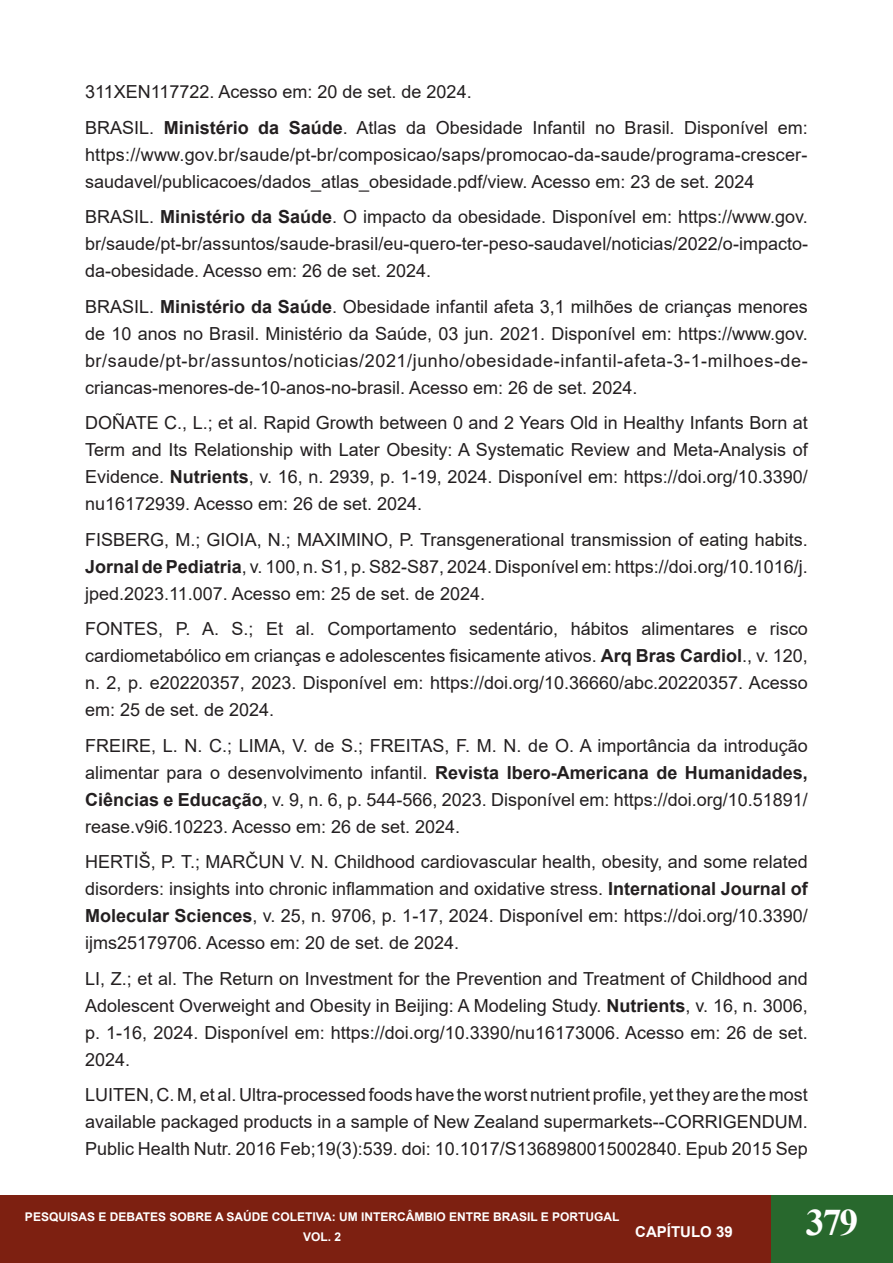
<style>
.page{position:relative;width:893px;height:1263px;background:#fff}
.page>*{position:absolute;margin:0;border:0;box-sizing:border-box;transform-origin:0 0}
.t1{font:700 37.5px "Times New Roman";color:#fff}
.t2{font:18px/27px "Arial";color:#231f20;text-align:justify}
.t3{font:700 15px "Arial";color:#fff}
.t4{font:700 12px/20.2px "Arial";color:#fff;text-align:center}
.s1{font-weight:700}
</style>
<div class="page">
<div style="left:0;top:1196px;width:893px;height:67px;background:#7d2011"></div>
<hr style="left:0;top:1196px;width:1px;height:67px;background:#28682d">
<div style="left:771px;top:1196px;width:122px;height:67px;background:#28682d"></div>
<p class="t2" style="left:85px;top:78px;width:388px">311XEN117722. Acesso em: 20 de set. de 2024.</p>
<p class="t2" style="left:85px;top:114px;width:724px">BRASIL. <span class="s1">Ministério da Saúde</span>. Atlas da Obesidade Infantil no Brasil. Disponível em: https://www.gov.br/saude/pt-br/composicao/saps/promocao-da-saude/programa-crescer&shy;saudavel/publicacoes/dados_atlas_obesidade.pdf/view. Acesso em: 23 de set. 2024</p>
<p class="t2" style="left:85px;top:203px;width:725px">BRASIL. <span class="s1">Ministério da Saúde</span>. O impacto da obesidade. Disponível em: https://www.gov. br/saude/pt-br/assuntos/saude-brasil/eu-quero-ter-peso-saudavel/noticias/2022/o-impacto&shy;da-obesidade. Acesso em: 26 de set. 2024.</p>
<p class="t2" style="left:85px;top:293px;width:724px">BRASIL. <span class="s1">Ministério da Saúde</span>. Obesidade infantil afeta 3,1 milhões de crianças menores de 10 anos no Brasil. Ministério da Saúde, 03 jun. 2021. Disponível em: https://www.gov. br/saude/pt-br/assuntos/noticias/2021/junho/obesidade-infantil-afeta-3-1-milhoes-de&shy;criancas-menores-de-10-anos-no-brasil. Acesso em: 26 de set. 2024.</p>
<p class="t2" style="left:85px;top:409px;width:724px">DOÑATE C., L.; et al. Rapid Growth between 0 and 2 Years Old in Healthy Infants Born at Term and Its Relationship with Later Obesity: A Systematic Review and Meta-Analysis of Evidence. <span class="s1">Nutrients</span>, v. 16, n. 2939, p. 1-19, 2024. Disponível em: https://doi.org/10.3390/ nu16172939. Acesso em: 26 de set. 2024.</p>
<p class="t2" style="left:85px;top:526px;width:724px">FISBERG, M.; GIOIA, N.; MAXIMINO, P. Transgenerational transmission of eating habits.<br><span class="s1">Jornal de Pediatria</span>, v. 100, n. S1, p. S82-S87, 2024. Disponível em: https://doi.org/10.1016/j. jped.2023.11.007. Acesso em: 25 de set. de 2024.</p>
<p class="t2" style="left:85px;top:615px;width:724px">FONTES, P. A. S.; Et al. Comportamento sedentário, hábitos alimentares e risco cardiometabólico em crianças e adolescentes fisicamente ativos. <span class="s1">Arq Bras Cardiol</span>., v. 120, n. 2, p. e20220357, 2023. Disponível em: https://doi.org/10.36660/abc.20220357. Acesso em: 25 de set. de 2024.</p>
<p class="t2" style="left:85px;top:732px;width:724px">FREIRE, L. N. C.; LIMA, V. de S.; FREITAS, F. M. N. de O. A importância da introdução alimentar para o desenvolvimento infantil. <span class="s1">Revista Ibero-Americana de Humanidades, Ciências e Educação</span>, v. 9, n. 6, p. 544-566, 2023. Disponível em: https://doi.org/10.51891/ rease.v9i6.10223. Acesso em: 26 de set. 2024.</p>
<p class="t2" style="left:85px;top:848px;width:724px">HERTIŠ, P. T.; MARČUN V. N. Childhood cardiovascular health, obesity, and some related disorders: insights into chronic inflammation and oxidative stress. <span class="s1">International Journal of Molecular Sciences</span>, v. 25, n. 9706, p. 1-17, 2024. Disponível em: https://doi.org/10.3390/ ijms25179706. Acesso em: 20 de set. de 2024.</p>
<p class="t2" style="left:85px;top:965px;width:724px">LI, Z.; et al. The Return on Investment for the Prevention and Treatment of Childhood and Adolescent Overweight and Obesity in Beijing: A Modeling Study. <span class="s1">Nutrients</span>, v. 16, n. 3006, p. 1-16, 2024. Disponível em: https://doi.org/10.3390/nu16173006. Acesso em: 26 de set.<br>2024.</p>
<p class="t2" style="left:85px;top:1081px;width:724px">LUITEN, C. M, et al. Ultra-processed foods have the worst nutrient profile, yet they are the most available packaged products in a sample of New Zealand supermarkets--CORRIGENDUM.<br>Public Health Nutr. 2016 Feb;19(3):539. doi: 10.1017/S1368980015002840. Epub 2015 Sep</p>
<p class="t4" style="left:25px;top:1207px;width:596px">PESQUISAS E DEBATES SOBRE A SAÚDE COLETIVA: UM INTERCÂMBIO ENTRE BRASIL E PORTUGAL<br>VOL. 2</p>
<p class="t3" style="left:635px;top:1221px;width:99px">CAPÍTULO 39</p>
<h1 class="t1" style="left:806px;top:1195px;width:54px">379</h1>
</div>
